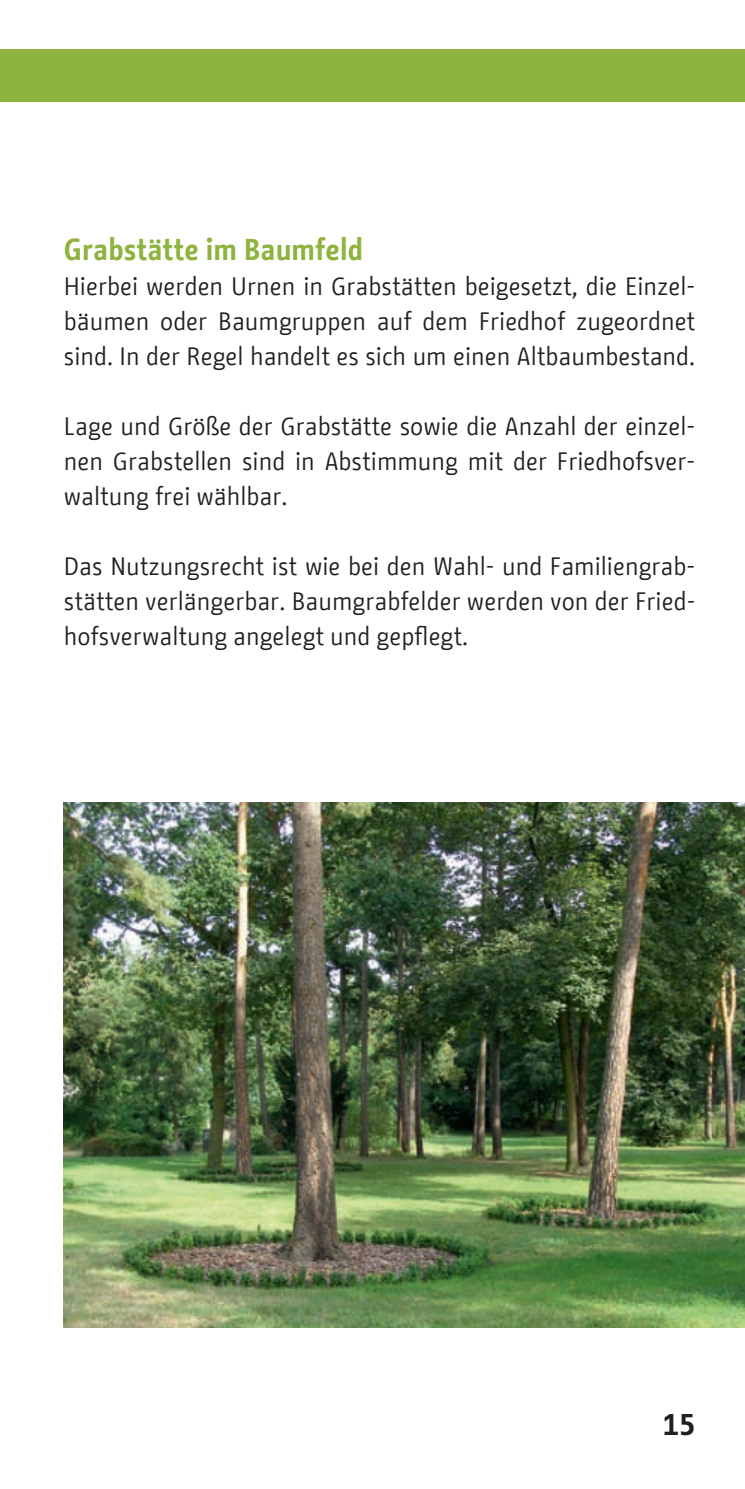
<style>
.page{position:relative;width:745px;height:1489px;background:#fff}
.page>*{position:absolute;margin:0;border:0;box-sizing:border-box;transform-origin:0 0}
.t1{font:700 30px "BMF Change";color:#8eb33e}
.t2{font:700 30px "BMF Change Letter";color:#231f20}
.t3{font:25px/35px "BMF Change";color:#231f20;text-align:justify}
</style>
<div class="page">
<div style="left:0;top:50px;width:744px;height:52px;background:#8eb33e"></div>
<img style="left:64px;top:802px;width:680px;height:525px">
<p class="t1" style="left:64px;top:228px;width:300px">Grabstätte im Baumfeld</p>
<p class="t3" style="left:64px;top:268px;width:632px">Hierbei werden Urnen in Grabstätten beigesetzt, die Einzel&shy;bäumen oder Baumgruppen auf dem Friedhof zugeordnet sind. In der Regel handelt es sich um einen Altbaumbestand.</p>
<p class="t3" style="left:64px;top:408px;width:632px">Lage und Größe der Grabstätte sowie die Anzahl der einzel&shy;nen Grabstellen sind in Abstimmung mit der Friedhofsver&shy;waltung frei wählbar.</p>
<p class="t3" style="left:64px;top:548px;width:632px">Das Nutzungsrecht ist wie bei den Wahl- und Familiengrab&shy;stätten verlängerbar. Baumgrabfelder werden von der Fried&shy;hofsverwaltung angelegt und gepflegt.</p>
<p class="t2" style="left:661px;top:1403px;width:35px">15</p>
</div>
